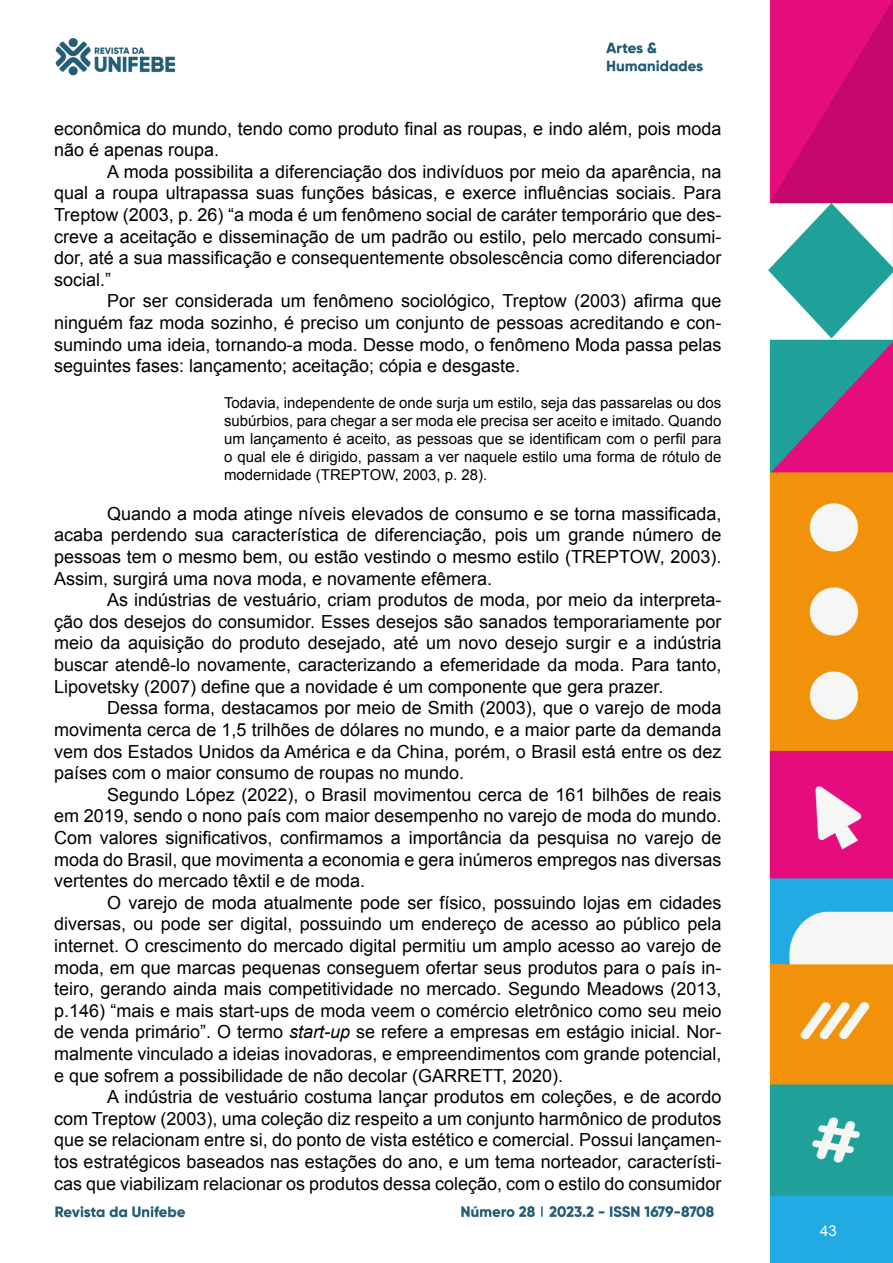
<style>
.page{position:relative;width:893px;height:1263px;background:#fff}
.page>*{position:absolute;margin:0;border:0;box-sizing:border-box;transform-origin:0 0}
.Corpo_A{font:18px/21.6px "Arial";color:#000;text-align:justify}
.Corpo_A-2{font:15px/18px "Arial";color:#000;text-align:justify}
.t1{font:15px "Arial";color:#fff}
.s1{font-style:italic}
</style>
<div class="page">
<img style="left:55px;top:0;width:838px;height:1263px">
<p class="Corpo_A" style="left:54px;top:118px;width:669px">econômica do mundo, tendo como produto final as roupas, e indo além, pois moda não é apenas roupa.</p>
<p class="Corpo_A" style="left:54px;top:161px;width:669px;text-indent:53px">A moda possibilita a diferenciação dos indivíduos por meio da aparência, na qual a roupa ultrapassa suas funções básicas, e exerce influências sociais. Para Treptow (2003, p. 26) “a moda é um fenômeno social de caráter temporário que des&shy;creve a aceitação e disseminação de um padrão ou estilo, pelo mercado consumi&shy;dor, até a sua massificação e consequentemente obsolescência como diferenciador social.”</p>
<p class="Corpo_A" style="left:54px;top:290px;width:669px;text-indent:53px">Por ser considerada um fenômeno sociológico, Treptow (2003) afirma que ninguém faz moda sozinho, é preciso um conjunto de pessoas acreditando e con&shy;sumindo uma ideia, tornando-a moda. Desse modo, o fenômeno Moda passa pelas seguintes fases: lançamento; aceitação; cópia e desgaste.</p>
<p class="Corpo_A-2" style="left:224px;top:394px;width:499px">Todavia, independente de onde surja um estilo, seja das passarelas ou dos subúrbios, para chegar a ser moda ele precisa ser aceito e imitado. Quando um lançamento é aceito, as pessoas que se identificam com o perfil para o qual ele é dirigido, passam a ver naquele estilo uma forma de rótulo de modernidade (TREPTOW, 2003, p. 28).</p>
<p class="Corpo_A" style="left:54px;top:503px;width:669px;text-indent:53px">Quando a moda atinge níveis elevados de consumo e se torna massificada, acaba perdendo sua característica de diferenciação, pois um grande número de pessoas tem o mesmo bem, ou estão vestindo o mesmo estilo (TREPTOW, 2003).<br>Assim, surgirá uma nova moda, e novamente efêmera.</p>
<p class="Corpo_A" style="left:54px;top:589px;width:669px;text-indent:53px">As indústrias de vestuário, criam produtos de moda, por meio da interpreta&shy;ção dos desejos do consumidor. Esses desejos são sanados temporariamente por meio da aquisição do produto desejado, até um novo desejo surgir e a indústria buscar atendê-lo novamente, caracterizando a efemeridade da moda. Para tanto, Lipovetsky (2007) define que a novidade é um componente que gera prazer.</p>
<p class="Corpo_A" style="left:54px;top:697px;width:669px;text-indent:53px">Dessa forma, destacamos por meio de Smith (2003), que o varejo de moda movimenta cerca de 1,5 trilhões de dólares no mundo, e a maior parte da demanda vem dos Estados Unidos da América e da China, porém, o Brasil está entre os dez países com o maior consumo de roupas no mundo.</p>
<p class="Corpo_A" style="left:54px;top:784px;width:669px;text-indent:53px">Segundo López (2022), o Brasil movimentou cerca de 161 bilhões de reais em 2019, sendo o nono país com maior desempenho no varejo de moda do mundo.<br>Com valores significativos, confirmamos a importância da pesquisa no varejo de moda do Brasil, que movimenta a economia e gera inúmeros empregos nas diversas vertentes do mercado têxtil e de moda.</p>
<p class="Corpo_A" style="left:54px;top:892px;width:669px;text-indent:53px">O varejo de moda atualmente pode ser físico, possuindo lojas em cidades diversas, ou pode ser digital, possuindo um endereço de acesso ao público pela internet. O crescimento do mercado digital permitiu um amplo acesso ao varejo de moda, em que marcas pequenas conseguem ofertar seus produtos para o país in&shy;teiro, gerando ainda mais competitividade no mercado. Segundo Meadows (2013, p.146) “mais e mais start-ups de moda veem o comércio eletrônico como seu meio de venda primário”. O termo <span class="s1">start-up</span> se refere a empresas em estágio inicial. Nor&shy;malmente vinculado a ideias inovadoras, e empreendimentos com grande potencial, e que sofrem a possibilidade de não decolar (GARRETT, 2020).</p>
<p class="Corpo_A" style="left:54px;top:1086px;width:669px;text-indent:53px">A indústria de vestuário costuma lançar produtos em coleções, e de acordo com Treptow (2003), uma coleção diz respeito a um conjunto harmônico de produtos que se relacionam entre si, do ponto de vista estético e comercial. Possui lançamen&shy;tos estratégicos baseados nas estações do ano, e um tema norteador, característi&shy;cas que viabilizam relacionar os produtos dessa coleção, com o estilo do consumidor</p>
<p class="t1" style="left:820px;top:1220px;width:18px">43</p>
</div>
